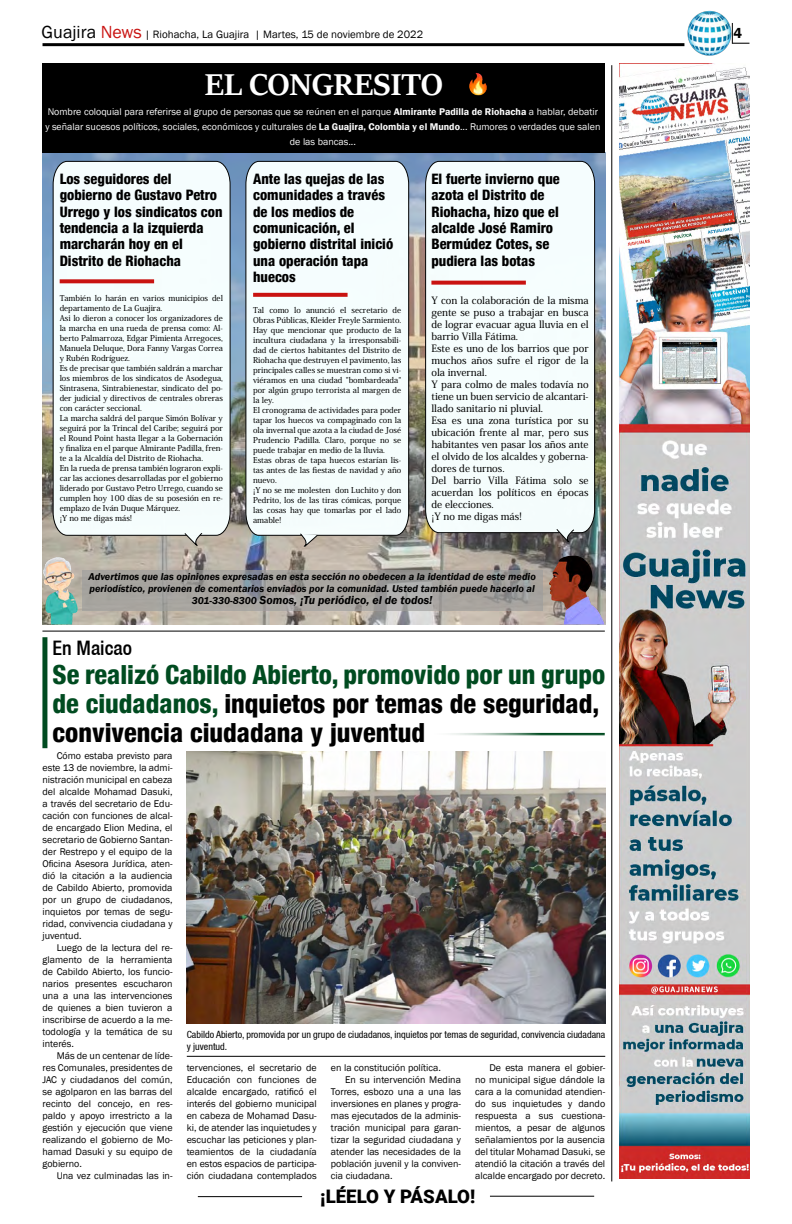
<style>
.page{position:relative;width:792px;height:1224px;background:#fff}
.page>*{position:absolute;margin:0;border:0;box-sizing:border-box;transform-origin:0 0}
.t1{font:34px "Sitka Text";color:#fff}
.t2{font:800 condensed 26.3px/29.2px "Helvetica 87";color:#000}
.t3{font:500 condensed 20px "Helvetica 67";color:#000}
.t4{font:900 18.7px "Roboto";color:#000}
.t5{font:600 14.7px "Franklin Gothic";color:#000}
.t6{font:800 condensed 14.4px/16.3px "Helvetica 87";color:#000}
.t7{font:italic 600 11.9px "Franklin Gothic";color:#000}
.t8{font:11px "Franklin Gothic";color:#000}
.t9{font:italic 600 10.3px/11.9px "Franklin Gothic";color:#000}
.t10{font:10px/12px "Franklin Gothic";color:#000;text-align:justify}
.t11{font:500 10px/12px "Koz Min Pr 6 N";color:#000}
.t12{font:10px/15px "Franklin Gothic";color:#fcfcfc;text-align:center}
.t13{font:condensed 10px/12px "Helvetica 57";color:#000}
.t14{font:500 8px/10px "Koz Min Pr 6 N";color:#000}
.s1{font-size:18px}
.s2{font-size:18px;color:#c91311}
.s3{font-weight:600}
.s4{font-size:10.3px}
.s5{color:#004b20}
</style>
<div class="page">
<hr style="left:198px;top:1196px;width:104px;height:1px;background:#000">
<hr style="left:490px;top:1196px;width:104px;height:1px;background:#000">
<hr style="left:43px;top:43px;width:641px;height:3px;background:#000">
<img style="left:687px;top:10px;width:45px;height:46px">
<svg style="left:732px;top:23px;width:17px;height:21px"></svg>
<img style="left:42px;top:152px;width:563px;height:472px">
<div style="left:43px;top:63px;width:562px;height:89px;background:#000"></div>
<svg style="left:82px;top:570px;width:461px;height:41px;background:#a4a29e"></svg>
<hr style="left:611px;top:65px;width:1px;height:1116px;background:#000">
<hr style="left:42px;top:631px;width:563px;height:1px;background:#000">
<img style="left:469px;top:73px;width:18px;height:23px">
<img style="left:619px;top:63px;width:130px;height:1116px">
<img style="left:42px;top:557px;width:36px;height:67px">
<img style="left:548px;top:556px;width:57px;height:68px">
<div style="left:245px;top:161px;width:164px;height:375px;background:#f5fdfd"></div>
<svg style="left:299px;top:533px;width:19px;height:18px"></svg>
<div style="left:425px;top:161px;width:170px;height:372px;background:#f5fdfd"></div>
<svg style="left:556px;top:528px;width:19px;height:19px"></svg>
<div style="left:53px;top:161px;width:178px;height:375px;background:#f5fdfe"></div>
<svg style="left:184px;top:532px;width:19px;height:18px"></svg>
<svg style="left:253px;top:293px;width:95px;height:4px"></svg>
<svg style="left:431px;top:281px;width:95px;height:4px"></svg>
<svg style="left:60px;top:279px;width:94px;height:4px"></svg>
<div style="left:42px;top:637px;width:5px;height:111px;background:#004b20"></div>
<img style="left:186px;top:752px;width:419px;height:272px">
<hr style="left:427px;top:733px;width:178px;height:3px;background:#004b20">
<hr style="left:187px;top:1056px;width:418px;height:1px;background:#000">
<p class="t8" style="left:42px;top:28px;width:383px"><span class="s1">Guajira</span> <span class="s2">News</span> | Riohacha, La Guajira | Martes, 15 de noviembre de 2022</p>
<h3 class="t5" style="left:733px;top:24px;width:10px">4</h3>
<h1 class="t1" style="left:205px;top:59px;width:239px">EL CONGRESITO</h1>
<p class="t12" style="left:45px;top:105px;width:557px">Nombre coloquial para referirse al grupo de personas que se reúnen en el parque <span class="s3">Almirante Padilla de Riohacha</span> a hablar, debatir y señalar sucesos políticos, sociales, económicos y culturales de <span class="s3">La Guajira, Colombia y el Mundo</span>... Rumores o verdades que salen de las bancas...</p>
<h3 class="t6" style="left:60px;top:170px;width:164px">Los seguidores del gobierno de Gustavo Petro<br>Urrego y los sindicatos con tendencia a la izquierda marcharán hoy en el<br>Distrito de Riohacha</h3>
<p class="t14" style="left:60px;top:293px;width:165px">También lo harán en varios municipios del departamento de La Guajira.<br>Asi lo dieron a conocer los organizadores de la marcha en una rueda de prensa como: Al&shy;berto Palmarroza, Edgar Pimienta Arregoces, Manuela Deluque, Dora Fanny Vargas Correa y Rubén Rodríguez.<br>Es de precisar que también saldrán a marchar los miembros de los sindicatos de Asodegua, Sintrasena, Sintrabienestar, sindicato del po&shy;der judicial y directivos de centrales obreras con carácter seccional.<br>La marcha saldrá del parque Simón Bolívar y seguirá por la Trincal del Caribe; seguirá por el Round Point hasta llegar a la Gobernación y finaliza en el parque Almirante Padilla, fren&shy;te a la Alcaldía del Distrito de Riohacha.<br>En la rueda de prensa también lograron expli&shy;car las acciones desarrolladas por el gobierno liderado por Gustavo Petro Urrego, cuando se cumplen hoy 100 días de su posesión en re&shy;emplazo de Iván Duque Márquez.<br>¡Y no me digas más!</p>
<h3 class="t6" style="left:253px;top:171px;width:142px">Ante las quejas de las comunidades a través de los medios de comunicación, el gobierno distrital inició una operación tapa huecos</h3>
<h3 class="t6" style="left:431px;top:170px;width:130px">El fuerte invierno que azota el Distrito de<br>Riohacha, hizo que el alcalde José Ramiro<br>Bermúdez Cotes, se pudiera las botas</h3>
<p class="t14" style="left:253px;top:306px;width:150px">Tal como lo anunció el secretario de Obras Públicas, Kleider Freyle Sarmiento.<br>Hay que mencionar que producto de la incultura ciudadana y la irresponsabili&shy;dad de ciertos habitantes del Distrito de Riohacha que destruyen el pavimento, las principales calles se muestran como si vi&shy;viéramos en una ciudad "bombardeada" por algún grupo terrorista al margen de la ley.<br>El cronograma de actividades para poder tapar los huecos va compaginado con la ola invernal que azota a la ciudad de José Prudencio Padilla. Claro, porque no se puede trabajar en medio de la lluvia.<br>Estas obras de tapa huecos estarían lis&shy;tas antes de las fiestas de navidad y año nuevo.<br>¡Y no se me molesten don Luchito y don Pedrito, los de las tiras cómicas, porque las cosas hay que tomarlas por el lado amable!</p>
<p class="t11" style="left:431px;top:294px;width:159px">Y con la colaboración de la misma gente se puso a trabajar en busca de lograr evacuar agua lluvia en el barrio Villa Fátima.<br>Este es uno de los barrios que por muchos años sufre el rigor de la ola invernal.<br>Y para colmo de males todavía no tiene un buen servicio de alcantari&shy;llado sanitario ni pluvial.<br>Esa es una zona turística por su ubicación frente al mar, pero sus habitantes ven pasar los años ante el olvido de los alcaldes y goberna&shy;dores de turnos.<br>Del barrio Villa Fátima solo se acuerdan los políticos en épocas de elecciones.<br>¡Y no me digas más!</p>
<p class="t9" style="left:89px;top:571px;width:449px">Advertimos que las opiniones expresadas en esta sección no obedecen a la identidad de este medio periodístico, provienen de comentarios enviados por la comunidad. Usted también puede hacerlo al</p>
<p class="t7" style="left:192px;top:592px;width:243px"><span class="s4">301-330-8300</span> Somos, ¡Tu periódico, el de todos!</p>
<h3 class="t3" style="left:53px;top:636px;width:81px">En Maicao</h3>
<h2 class="t2" style="left:53px;top:659px;width:554px"><span class="s5">Se realizó Cabildo Abierto, promovido por un grupo de ciudadanos,</span> inquietos por temas de seguridad, convivencia ciudadana y juventud</h2>
<p class="t10" style="left:43px;top:749px;width:132px;text-indent:14px">Cómo estaba previsto para este 13 de noviembre, la admi&shy;nistración municipal en cabeza del alcalde Mohamad Dasuki, a través del secretario de Edu&shy;cación con funciones de alcal&shy;de encargado Elion Medina, el secretario de Gobierno Santan&shy;der Restrepo y el equipo de la Oficina Asesora Jurídica, aten&shy;dió la citación a la audiencia de Cabildo Abierto, promovida por un grupo de ciudadanos, inquietos por temas de segu&shy;ridad, convivencia ciudadana y juventud.</p>
<p class="t10" style="left:43px;top:941px;width:132px;text-indent:14px">Luego de la lectura del re&shy;glamento de la herramienta de Cabildo Abierto, los funcio&shy;narios presentes escucharon una a una las intervenciones de quienes a bien tuvieron a inscribirse de acuerdo a la me&shy;todología y la temática de su interés.</p>
<p class="t10" style="left:43px;top:1049px;width:132px;text-indent:14px">Más de un centenar de líde&shy;res Comunales, presidentes de JAC y ciudadanos del común, se agolparon en las barras del recinto del concejo, en res&shy;paldo y apoyo irrestricto a la gestión y ejecución que viene realizando el gobierno de Mo&shy;hamad Dasuki y su equipo de gobierno.</p>
<p class="t10" style="left:57px;top:1169px;width:117px">Una vez culminadas las in-</p>
<p class="t13" style="left:187px;top:1028px;width:420px">Cabildo Abierto, promovida por un grupo de ciudadanos, inquietos por temas de seguridad, convivencia ciudadana y juventud.</p>
<p class="t10" style="left:187px;top:1061px;width:132px">tervenciones, el secretario de Educación con funciones de alcalde encargado, ratificó el interés del gobierno municipal en cabeza de Mohamad Dasu&shy;ki, de atender las inquietudes y escuchar las peticiones y plan&shy;teamientos de la ciudadanía en estos espacios de participa&shy;ción ciudadana contemplados</p>
<p class="t10" style="left:331px;top:1061px;width:112px">en la constitución política.</p>
<p class="t10" style="left:345px;top:1073px;width:117px">En su intervención Medina</p>
<p class="t10" style="left:331px;top:1085px;width:132px">Torres, esbozo una a una las</p>
<p class="t10" style="left:331px;top:1097px;width:132px">inversiones en planes y progra-</p>
<p class="t10" style="left:331px;top:1109px;width:132px">mas ejecutados de la adminis-</p>
<p class="t10" style="left:331px;top:1121px;width:132px">tración municipal para garan-</p>
<p class="t10" style="left:331px;top:1133px;width:132px">tizar la seguridad ciudadana y</p>
<p class="t10" style="left:331px;top:1145px;width:132px">atender las necesidades de la</p>
<p class="t10" style="left:331px;top:1157px;width:132px">población juvenil y la conviven-</p>
<p class="t10" style="left:331px;top:1169px;width:63px">cia ciudadana.</p>
<p class="t10" style="left:475px;top:1061px;width:132px;text-indent:14px">De esta manera el gobier&shy;no municipal sigue dándole la cara a la comunidad atendien&shy;do sus inquietudes y dando respuesta a sus cuestiona&shy;mientos, a pesar de algunos señalamientos por la ausencia del titular Mohamad Dasuki, se atendió la citación a través del alcalde encargado por decreto.</p>
<h3 class="t4" style="left:320px;top:1184px;width:157px">¡LÉELO Y PÁSALO!</h3>
</div>
